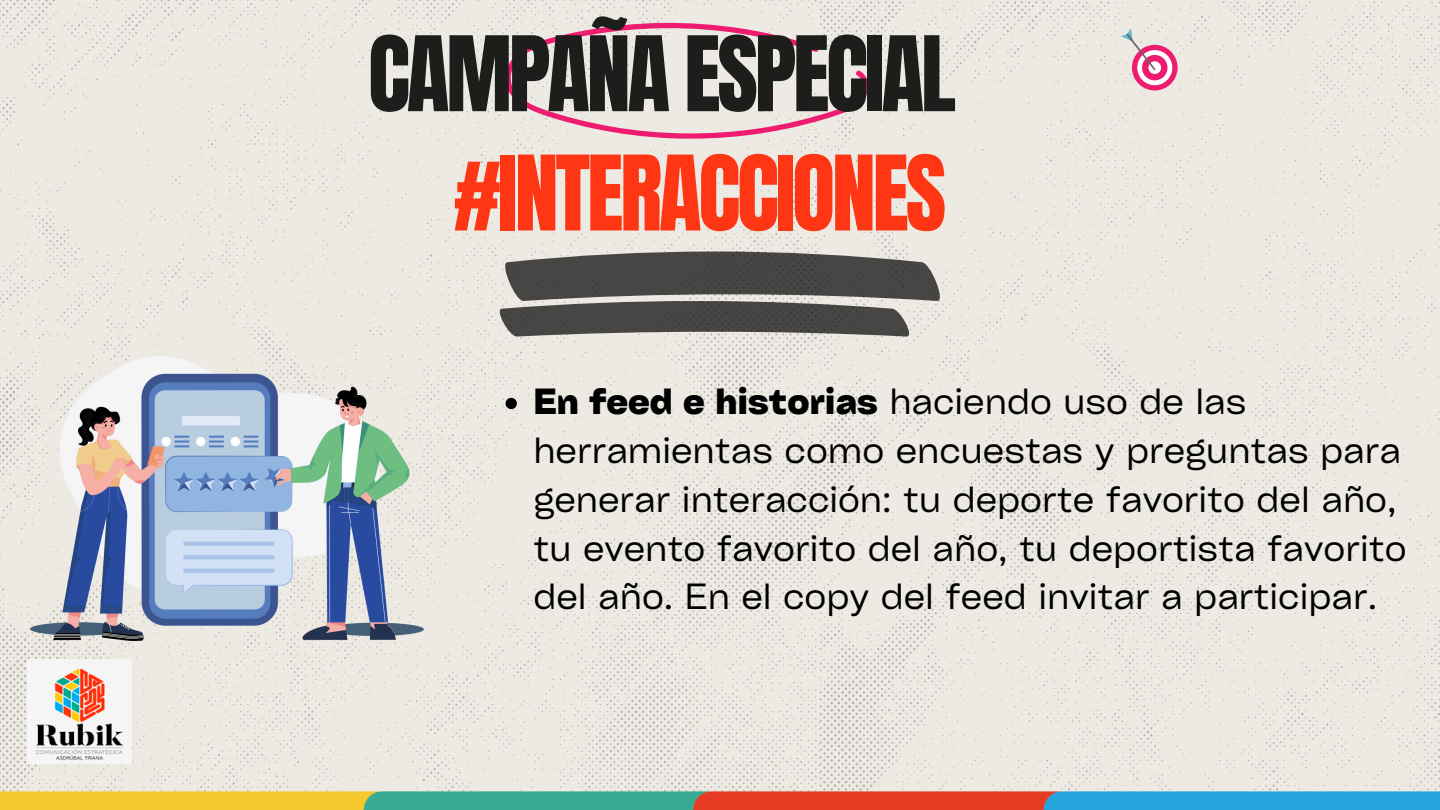
<style>
.page{position:relative;width:1440px;height:810px;background:#fff}
.page>*{position:absolute;margin:0;border:0;box-sizing:border-box;transform-origin:0 0}
.t1{font:88.4px "Anton";letter-spacing:-.04em;color:#1d1d1b}
.t2{font:88.4px "Anton";letter-spacing:-.04em;color:#ff3613}
.t3{font:34.9px/48.8px "Cy Grotesk Key";color:#000}
.s1{font-weight:700}
</style>
<div class="page">
<img style="left:0;top:0;width:1440px;height:810px">
<p class="t1" style="left:368px;top:11px;width:589px">CAMPAÑA ESPECIAL</p>
<p class="t2" style="left:453px;top:130px;width:495px">#INTERACCIONES</p>
<p class="t3" style="left:533px;top:376px;width:875px"><span class="s1">En feed e historias</span> haciendo uso de las herramientas como encuestas y preguntas para generar interacción: tu deporte favorito del año, tu evento favorito del año, tu deportista favorito del año. En el copy del feed invitar a participar.</p>
</div>
